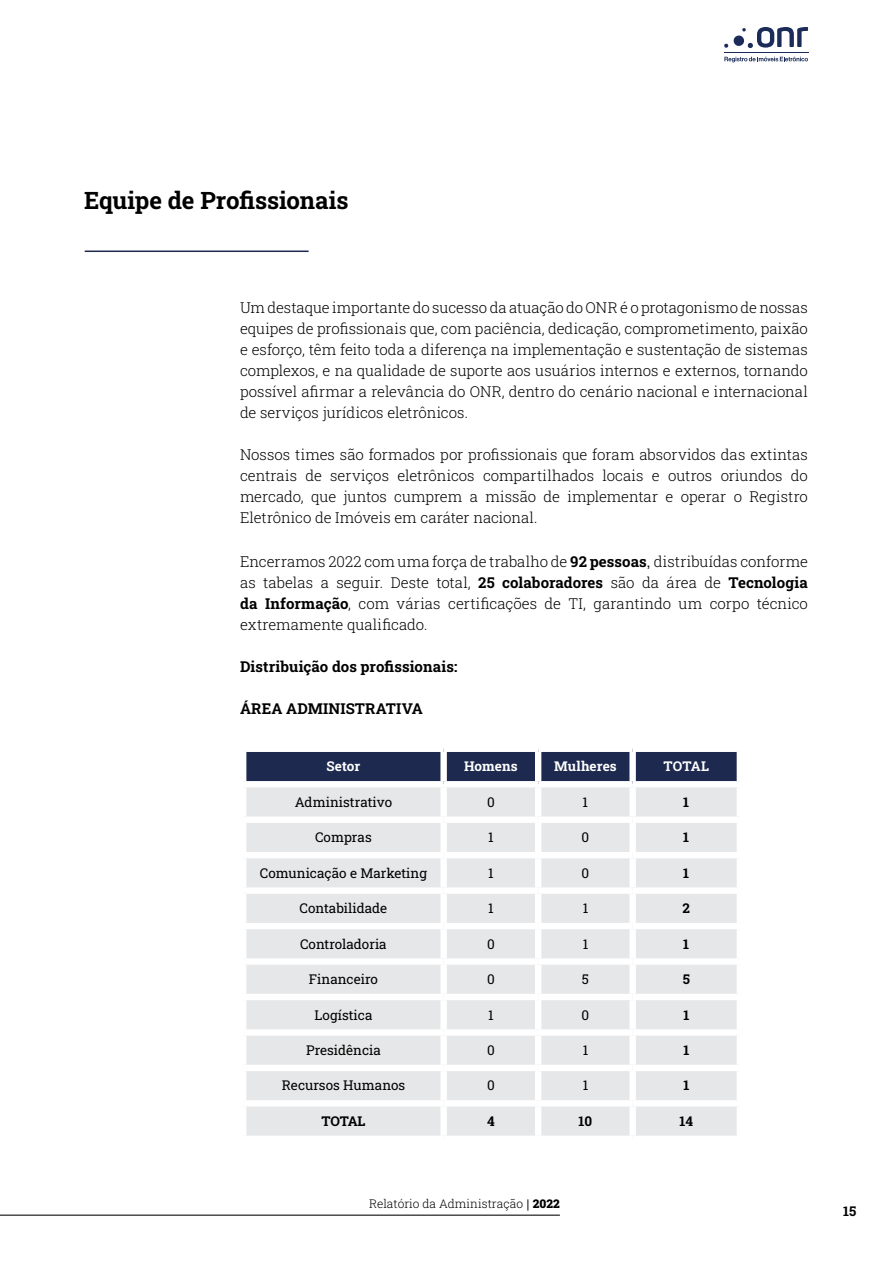
<style>
.page{position:relative;width:893px;height:1263px;background:#fff}
.page>*{position:absolute;margin:0;border:0;box-sizing:border-box;transform-origin:0 0}
.t1{font:700 24px "Roboto Slab";letter-spacing:-.005em;color:#000}
.t2{font:300 15px/21px "Roboto Slab";color:#000;text-align:justify}
.t3{font:700 15px "Roboto Slab";letter-spacing:.005em;color:#000}
.t4{font:13.5px "Roboto Slab";color:#000}
.t5{font:700 13.5px "Roboto Slab";letter-spacing:.005em;color:#fff}
.t6{font:700 13.5px "Roboto Slab";color:#000}
.t7{font:300 12px "Roboto Slab";color:#000}
.s1{font-weight:700}
.s2{font-family:"Arial";font-weight:400}
.s3{font-weight:900}
</style>
<div class="page">
<hr style="left:0;top:1214px;width:560px;height:2px;background:#000">
<svg style="left:724px;top:27px;width:84px;height:21px"></svg>
<hr style="left:724px;top:52px;width:84px;height:1px;background:#1c2c58">
<svg style="left:724px;top:57px;width:84px;height:5px"></svg>
<hr style="left:85px;top:251px;width:224px;height:1px;background:#1e284c">
<div style="left:246px;top:752px;width:491px;height:29px;background:#1d294f"></div>
<div style="left:246px;top:787px;width:491px;height:313px;background:#e6e7e8"></div>
<div style="left:246px;top:1106px;width:491px;height:30px;background:#e6e7e8"></div>
<div style="left:440px;top:752px;width:7px;height:29px;background:#fff"></div>
<div style="left:535px;top:752px;width:6px;height:29px;background:#fff"></div>
<div style="left:629px;top:752px;width:7px;height:29px;background:#fff"></div>
<div style="left:440px;top:787px;width:7px;height:29px;background:#fff"></div>
<div style="left:535px;top:787px;width:6px;height:29px;background:#fff"></div>
<div style="left:629px;top:787px;width:7px;height:29px;background:#fff"></div>
<div style="left:240px;top:816px;width:204px;height:7px;background:#fff"></div>
<div style="left:444px;top:816px;width:94px;height:7px;background:#fff"></div>
<div style="left:440px;top:823px;width:7px;height:29px;background:#fff"></div>
<div style="left:538px;top:816px;width:95px;height:7px;background:#fff"></div>
<div style="left:535px;top:823px;width:6px;height:29px;background:#fff"></div>
<div style="left:633px;top:816px;width:110px;height:7px;background:#fff"></div>
<div style="left:629px;top:823px;width:7px;height:29px;background:#fff"></div>
<div style="left:240px;top:852px;width:204px;height:6px;background:#fff"></div>
<div style="left:444px;top:852px;width:94px;height:6px;background:#fff"></div>
<div style="left:440px;top:858px;width:7px;height:29px;background:#fff"></div>
<div style="left:538px;top:852px;width:95px;height:6px;background:#fff"></div>
<div style="left:535px;top:858px;width:6px;height:29px;background:#fff"></div>
<div style="left:633px;top:852px;width:110px;height:6px;background:#fff"></div>
<div style="left:629px;top:858px;width:7px;height:29px;background:#fff"></div>
<div style="left:240px;top:887px;width:204px;height:7px;background:#fff"></div>
<div style="left:444px;top:887px;width:94px;height:7px;background:#fff"></div>
<div style="left:440px;top:894px;width:7px;height:29px;background:#fff"></div>
<div style="left:538px;top:887px;width:95px;height:7px;background:#fff"></div>
<div style="left:535px;top:894px;width:6px;height:29px;background:#fff"></div>
<div style="left:633px;top:887px;width:110px;height:7px;background:#fff"></div>
<div style="left:629px;top:894px;width:7px;height:29px;background:#fff"></div>
<div style="left:240px;top:923px;width:204px;height:6px;background:#fff"></div>
<div style="left:444px;top:923px;width:94px;height:6px;background:#fff"></div>
<div style="left:440px;top:929px;width:7px;height:29px;background:#fff"></div>
<div style="left:538px;top:923px;width:95px;height:6px;background:#fff"></div>
<div style="left:535px;top:929px;width:6px;height:29px;background:#fff"></div>
<div style="left:633px;top:923px;width:110px;height:6px;background:#fff"></div>
<div style="left:629px;top:929px;width:7px;height:29px;background:#fff"></div>
<div style="left:240px;top:958px;width:204px;height:7px;background:#fff"></div>
<div style="left:444px;top:958px;width:94px;height:7px;background:#fff"></div>
<div style="left:440px;top:965px;width:7px;height:29px;background:#fff"></div>
<div style="left:538px;top:958px;width:95px;height:7px;background:#fff"></div>
<div style="left:535px;top:965px;width:6px;height:29px;background:#fff"></div>
<div style="left:633px;top:958px;width:110px;height:7px;background:#fff"></div>
<div style="left:629px;top:965px;width:7px;height:29px;background:#fff"></div>
<div style="left:240px;top:994px;width:204px;height:6px;background:#fff"></div>
<div style="left:444px;top:994px;width:94px;height:6px;background:#fff"></div>
<div style="left:440px;top:1000px;width:7px;height:29px;background:#fff"></div>
<div style="left:538px;top:994px;width:95px;height:6px;background:#fff"></div>
<div style="left:535px;top:1000px;width:6px;height:29px;background:#fff"></div>
<div style="left:633px;top:994px;width:110px;height:6px;background:#fff"></div>
<div style="left:629px;top:1000px;width:7px;height:29px;background:#fff"></div>
<div style="left:240px;top:1029px;width:204px;height:7px;background:#fff"></div>
<div style="left:444px;top:1029px;width:94px;height:7px;background:#fff"></div>
<div style="left:440px;top:1036px;width:7px;height:29px;background:#fff"></div>
<div style="left:538px;top:1029px;width:95px;height:7px;background:#fff"></div>
<div style="left:535px;top:1036px;width:6px;height:29px;background:#fff"></div>
<div style="left:633px;top:1029px;width:110px;height:7px;background:#fff"></div>
<div style="left:629px;top:1036px;width:7px;height:29px;background:#fff"></div>
<div style="left:240px;top:1065px;width:204px;height:6px;background:#fff"></div>
<div style="left:444px;top:1065px;width:94px;height:6px;background:#fff"></div>
<div style="left:440px;top:1071px;width:7px;height:29px;background:#fff"></div>
<div style="left:538px;top:1065px;width:95px;height:6px;background:#fff"></div>
<div style="left:535px;top:1071px;width:6px;height:29px;background:#fff"></div>
<div style="left:633px;top:1065px;width:110px;height:6px;background:#fff"></div>
<div style="left:629px;top:1071px;width:7px;height:29px;background:#fff"></div>
<div style="left:440px;top:1106px;width:7px;height:30px;background:#fff"></div>
<div style="left:535px;top:1106px;width:6px;height:30px;background:#fff"></div>
<div style="left:629px;top:1106px;width:7px;height:30px;background:#fff"></div>
<h1 class="t1" style="left:84px;top:183px;width:266px">Equipe de Profissionais</h1>
<p class="t2" style="left:240px;top:296px;width:569px">Um destaque importante do sucesso da atuação do ONR é o protagonismo de nossas equipes de profissionais que, com paciência, dedicação, comprometimento, paixão e esforço, têm feito toda a diferença na implementação e sustentação de sistemas complexos, e na qualidade de suporte aos usuários internos e externos, tornando possível afirmar a relevância do ONR, dentro do cenário nacional e internacional de serviços jurídicos eletrônicos.</p>
<p class="t2" style="left:240px;top:443px;width:569px">Nossos times são formados por profissionais que foram absorvidos das extintas centrais de serviços eletrônicos compartilhados locais e outros oriundos do mercado, que juntos cumprem a missão de implementar e operar o Registro Eletrônico de Imóveis em caráter nacional.</p>
<p class="t2" style="left:240px;top:551px;width:569px">Encerramos 2022 com uma força de trabalho de <span class="s1">92 pessoas</span><span class="s2">,</span> distribuídas conforme as tabelas a seguir. Deste total, <span class="s1">25 colaboradores</span> são da área de <span class="s1">Tecnologia da Informação</span>, com várias certificações de TI, garantindo um corpo técnico extremamente qualificado.</p>
<p class="t3" style="left:240px;top:657px;width:219px">Distribuição dos profissionais:</p>
<p class="t3" style="left:240px;top:699px;width:184px">ÁREA ADMINISTRATIVA</p>
<p class="t5" style="left:326px;top:757px;width:35px">Setor</p>
<p class="t5" style="left:464px;top:757px;width:55px">Homens</p>
<p class="t5" style="left:554px;top:757px;width:64px">Mulheres</p>
<p class="t5" style="left:664px;top:757px;width:47px">TOTAL</p>
<p class="t4" style="left:295px;top:793px;width:99px">Administrativo</p>
<p class="t4" style="left:487px;top:793px;width:9px">0</p>
<p class="t4" style="left:583px;top:793px;width:7px">1</p>
<p class="t6" style="left:683px;top:793px;width:7px">1</p>
<p class="t4" style="left:315px;top:828px;width:58px">Compras</p>
<p class="t4" style="left:488px;top:828px;width:7px">1</p>
<p class="t4" style="left:582px;top:828px;width:9px">0</p>
<p class="t6" style="left:683px;top:828px;width:7px">1</p>
<p class="t4" style="left:260px;top:863px;width:169px">Comunicação e Marketing</p>
<p class="t4" style="left:488px;top:863px;width:7px">1</p>
<p class="t4" style="left:582px;top:863px;width:9px">0</p>
<p class="t6" style="left:683px;top:863px;width:7px">1</p>
<p class="t4" style="left:300px;top:899px;width:89px">Contabilidade</p>
<p class="t4" style="left:488px;top:899px;width:7px">1</p>
<p class="t4" style="left:583px;top:899px;width:7px">1</p>
<p class="t6" style="left:682px;top:899px;width:9px">2</p>
<p class="t4" style="left:300px;top:934px;width:88px">Controladoria</p>
<p class="t4" style="left:487px;top:934px;width:9px">0</p>
<p class="t4" style="left:583px;top:934px;width:7px">1</p>
<p class="t6" style="left:683px;top:934px;width:7px">1</p>
<p class="t4" style="left:309px;top:970px;width:71px">Financeiro</p>
<p class="t4" style="left:487px;top:970px;width:9px">0</p>
<p class="t4" style="left:582px;top:970px;width:9px">5</p>
<p class="t6" style="left:683px;top:970px;width:9px">5</p>
<p class="t4" style="left:314px;top:1005px;width:60px">Logística</p>
<p class="t4" style="left:488px;top:1005px;width:7px">1</p>
<p class="t4" style="left:582px;top:1005px;width:9px">0</p>
<p class="t6" style="left:683px;top:1005px;width:7px">1</p>
<p class="t4" style="left:306px;top:1041px;width:76px">Presidência</p>
<p class="t4" style="left:487px;top:1041px;width:9px">0</p>
<p class="t4" style="left:583px;top:1041px;width:7px">1</p>
<p class="t6" style="left:683px;top:1041px;width:7px">1</p>
<p class="t4" style="left:282px;top:1076px;width:125px">Recursos Humanos</p>
<p class="t4" style="left:487px;top:1076px;width:9px">0</p>
<p class="t4" style="left:583px;top:1076px;width:7px">1</p>
<p class="t6" style="left:683px;top:1076px;width:7px">1</p>
<p class="t6" style="left:321px;top:1112px;width:46px">TOTAL</p>
<p class="t6" style="left:487px;top:1112px;width:9px">4</p>
<p class="t6" style="left:579px;top:1112px;width:15px">10</p>
<p class="t6" style="left:679px;top:1112px;width:15px">14</p>
<p class="t7" style="left:369px;top:1196px;width:192px">Relatório da Administração <span class="s2">|</span> <span class="s3">2022</span></p>
<p class="t6" style="left:843px;top:1201px;width:15px">15</p>
</div>
